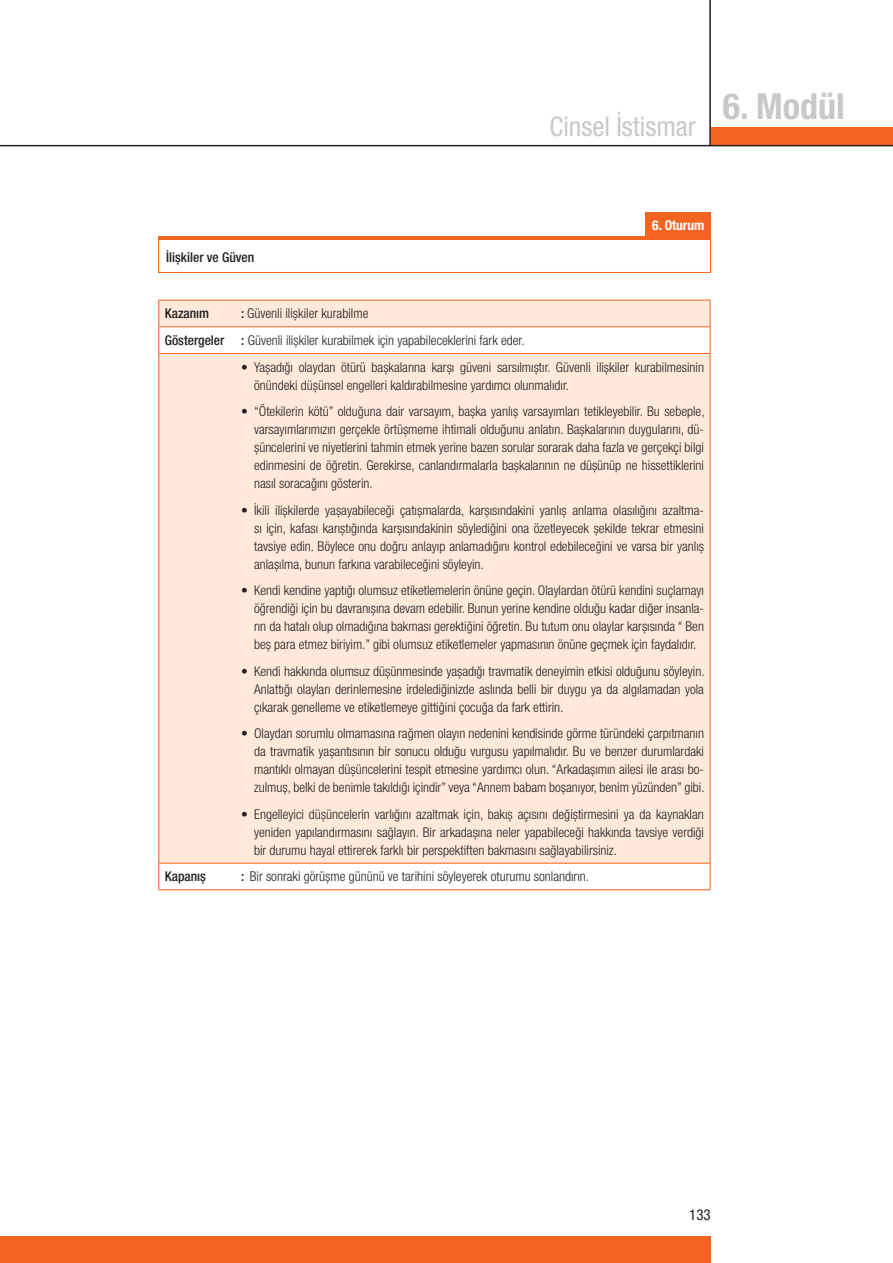
<style>
.page{position:relative;width:893px;height:1263px;background:#fff}
.page>*{position:absolute;margin:0;border:0;box-sizing:border-box;transform-origin:0 0}
.t1{font:700 condensed 36px "Helvetica Neue LT Pro";color:#c7c8ca}
.t2{font:condensed 27px "Helvetica Neue LT Pro";color:#c7c8ca}
.t3{font:condensed 15px "Helvetica Neue LT Pro";color:#231f20}
.t4{font:300 condensed 13.5px/18px "Helvetica Neue LT Pro";color:#231f20;text-align:justify}
.t5{font:500 condensed 13.5px "Helvetica Neue LT Pro";color:#231f20}
.t6{font:700 condensed 13.5px "Helvetica Neue LT Pro";color:#fff}
.s1{font-weight:500}
</style>
<div class="page">
<div style="left:710px;top:127px;width:183px;height:19px;background:#f36421"></div>
<hr style="left:0;top:145px;width:893px;height:1px;background:#231f20">
<hr style="left:709px;top:0;width:2px;height:146px;background:#231f20">
<div style="left:0;top:1236px;width:711px;height:27px;background:#f36421"></div>
<div style="left:158px;top:238px;width:553px;height:35px;border:1px solid #f36421"></div>
<div style="left:646px;top:213px;width:65px;height:25px;background:#f36421"></div>
<hr style="left:158px;top:236px;width:553px;height:4px;background:#f36421">
<div style="left:159px;top:301px;width:551px;height:562px;background:#fee9da"></div>
<div style="left:159px;top:327px;width:551px;height:26px;background:#fff"></div>
<hr style="left:158px;top:300px;width:552px;height:1px;background:#f36421">
<hr style="left:158px;top:326px;width:552px;height:1px;background:#f36421">
<svg style="left:158px;top:300px;width:1px;height:53px"></svg>
<svg style="left:710px;top:300px;width:1px;height:53px"></svg>
<hr style="left:158px;top:353px;width:552px;height:1px;background:#f36421">
<hr style="left:158px;top:354px;width:1px;height:509px;background:#f36421">
<hr style="left:710px;top:354px;width:1px;height:509px;background:#f36421">
<hr style="left:158px;top:863px;width:552px;height:1px;background:#f36421">
<svg style="left:158px;top:863px;width:1px;height:26px"></svg>
<svg style="left:710px;top:863px;width:1px;height:26px"></svg>
<hr style="left:158px;top:889px;width:552px;height:1px;background:#f36421">
<h2 class="t2" style="left:549px;top:111px;width:148px">Cinsel İstismar</h2>
<h1 class="t1" style="left:723px;top:85px;width:123px">6. Modül</h1>
<p class="t5" style="left:166px;top:249px;width:90px">İlişkiler ve Güven</p>
<p class="t6" style="left:652px;top:217px;width:54px">6. Oturum</p>
<p class="t4" style="left:165px;top:300px;width:361px;line-height:26.7px;text-indent:77px"><span class="s1">:</span> Güvenli ilişkiler kurabilme<br><span class="s1">Göstergeler :</span> Güvenli ilişkiler kurabilmek için yapabileceklerini fark eder.</p>
<p class="t4" style="left:254px;top:358px;width:451px;text-indent:-13px">• Yaşadığı olaydan ötürü başkalarına karşı güveni sarsılmıştır. Güvenli ilişkiler kurabilmesinin önündeki düşünsel engelleri kaldırabilmesine yardımcı olunmalıdır.</p>
<p class="t4" style="left:254px;top:402px;width:452px;text-indent:-13px">• “Ötekilerin kötü” olduğuna dair varsayım, başka yanlış varsayımları tetikleyebilir. Bu sebeple, varsayımlarımızın gerçekle örtüşmeme ihtimali olduğunu anlatın. Başkalarının duygularını, dü&shy;şüncelerini ve niyetlerini tahmin etmek yerine bazen sorular sorarak daha fazla ve gerçekçi bilgi edinmesini de öğretin. Gerekirse, canlandırmalarla başkalarının ne düşünüp ne hissettiklerini nasıl soracağını gösterin.</p>
<p class="t4" style="left:254px;top:501px;width:452px;text-indent:-13px">• İkili ilişkilerde yaşayabileceği çatışmalarda, karşısındakini yanlış anlama olasılığını azaltma&shy;sı için, kafası karıştığında karşısındakinin söylediğini ona özetleyecek şekilde tekrar etmesini tavsiye edin. Böylece onu doğru anlayıp anlamadığını kontrol edebileceğini ve varsa bir yanlış anlaşılma, bunun farkına varabileceğini söyleyin.</p>
<p class="t4" style="left:254px;top:581px;width:452px;text-indent:-13px">• Kendi kendine yaptığı olumsuz etiketlemelerin önüne geçin. Olaylardan ötürü kendini suçlamayı öğrendiği için bu davranışına devam edebilir. Bunun yerine kendine olduğu kadar diğer insanla&shy;rın da hatalı olup olmadığına bakması gerektiğini öğretin. Bu tutum onu olaylar karşısında “ Ben beş para etmez biriyim.” gibi olumsuz etiketlemeler yapmasının önüne geçmek için faydalıdır.</p>
<p class="t4" style="left:254px;top:662px;width:452px;text-indent:-13px">• Kendi hakkında olumsuz düşünmesinde yaşadığı travmatik deneyimin etkisi olduğunu söyleyin.<br>Anlattığı olayları derinlemesine irdelediğinizde aslında belli bir duygu ya da algılamadan yola çıkarak genelleme ve etiketlemeye gittiğini çocuğa da fark ettirin.</p>
<p class="t4" style="left:254px;top:724px;width:452px;text-indent:-13px">• Olaydan sorumlu olmamasına rağmen olayın nedenini kendisinde görme türündeki çarpıtmanın da travmatik yaşantısının bir sonucu olduğu vurgusu yapılmalıdır. Bu ve benzer durumlardaki mantıklı olmayan düşüncelerini tespit etmesine yardımcı olun. “Arkadaşımın ailesi ile arası bo&shy;zulmuş, belki de benimle takıldığı içindir” veya “Annem babam boşanıyor, benim yüzünden” gibi.</p>
<p class="t4" style="left:254px;top:805px;width:451px;text-indent:-13px">• Engelleyici düşüncelerin varlığını azaltmak için, bakış açısını değiştirmesini ya da kaynakları yeniden yapılandırmasını sağlayın. Bir arkadaşına neler yapabileceği hakkında tavsiye verdiği bir durumu hayal ettirerek farklı bir perspektiften bakmasını sağlayabilirsiniz.</p>
<p class="t5" style="left:165px;top:868px;width:43px">Kapanış</p>
<p class="t4" style="left:241px;top:867px;width:349px"><span class="s1">:</span> Bir sonraki görüşme gününü ve tarihini söyleyerek oturumu sonlandırın.</p>
<p class="t5" style="left:165px;top:305px;width:46px">Kazanım</p>
<p class="t3" style="left:689px;top:1206px;width:23px">133</p>
</div>
